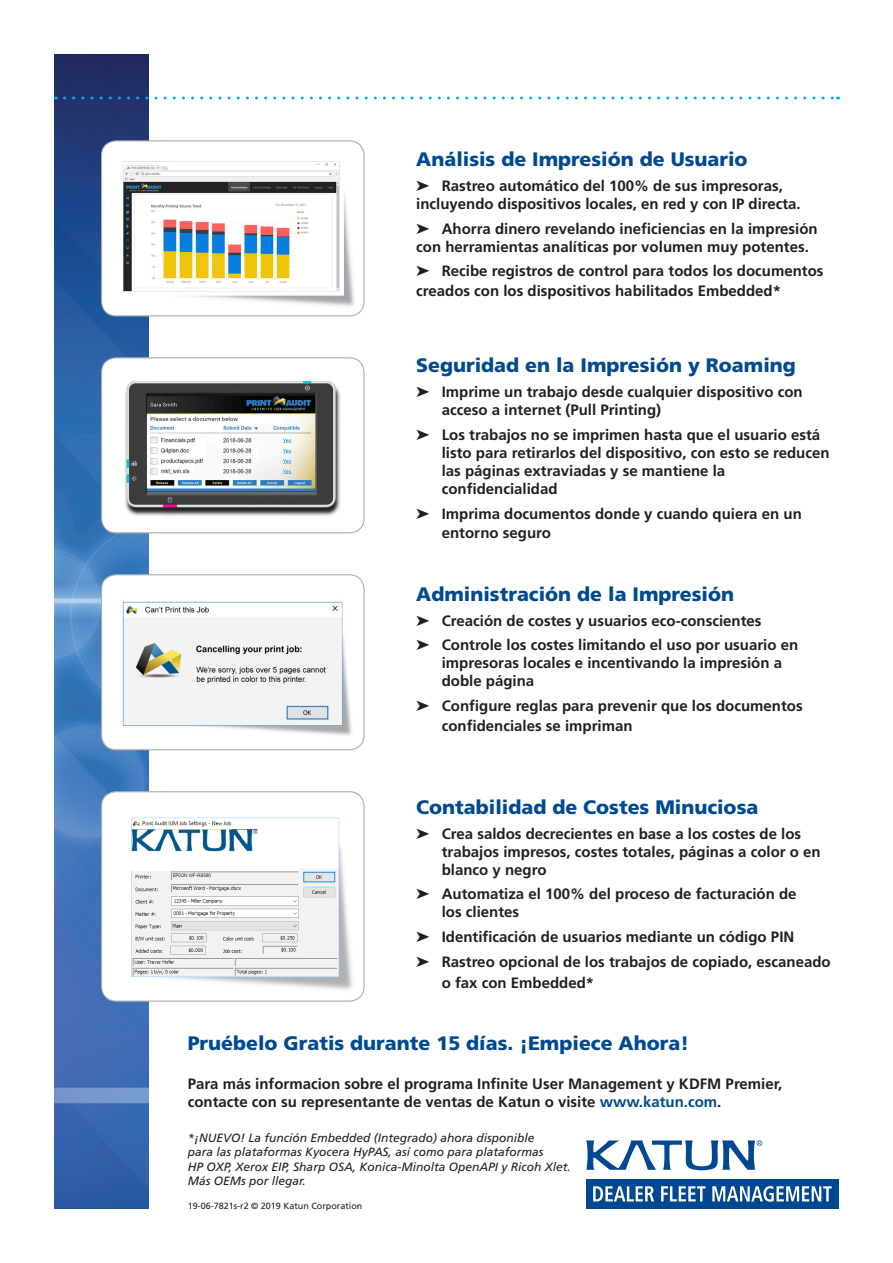
<style>
.page{position:relative;width:893px;height:1263px;background:#fff}
.page>*{position:absolute;margin:0;border:0;box-sizing:border-box;transform-origin:0 0}
.t1{font:900 19.5px "Frutiger";color:#014990}
.t2{font:700 15px/18px "Frutiger";color:#231f20}
.t3{font:italic 12px/14.4px "Frutiger";color:#231f20}
.t4{font:9px "Frutiger";color:#231f20}
.s1{color:#014990}
</style>
<div class="page">
<img style="left:54px;top:54px;width:94px;height:1155px">
<div style="left:586px;top:1179px;width:253px;height:29px;background:#014890"></div>
<svg style="left:586px;top:1140px;width:176px;height:30px"></svg>
<svg style="left:593px;top:1186px;width:61px;height:15px"></svg>
<svg style="left:661px;top:1186px;width:44px;height:15px"></svg>
<svg style="left:712px;top:1186px;width:120px;height:16px"></svg>
<svg style="left:64px;top:97px;width:774px;height:3px"></svg>
<div style="left:102px;top:141px;width:262px;height:175px;background:#fff;border-radius:15px"></div>
<img style="left:123px;top:161px;width:238px;height:152px">
<div style="left:101px;top:140px;width:264px;height:176px;border:1px solid #acadb1;border-radius:15px"></div>
<div style="left:102px;top:358px;width:262px;height:175px;background:#fff;border-radius:15px"></div>
<img style="left:125px;top:380px;width:215px;height:136px">
<div style="left:101px;top:357px;width:264px;height:176px;border:1px solid #acadb1;border-radius:15px"></div>
<div style="left:102px;top:575px;width:262px;height:175px;background:#fff;border-radius:15px"></div>
<img style="left:122px;top:601px;width:230px;height:135px">
<div style="left:101px;top:574px;width:264px;height:176px;border:1px solid #acadb1;border-radius:15px"></div>
<div style="left:102px;top:792px;width:262px;height:209px;background:#fff;border-radius:15px"></div>
<img style="left:131px;top:817px;width:230px;height:181px">
<div style="left:101px;top:791px;width:264px;height:211px;border:1px solid #acadb1;border-radius:15px"></div>
<p class="t1" style="left:416px;top:147px;width:333px">Análisis de Impresión de Usuario</p>
<p class="t2" style="left:416px;top:177px;width:386px">➤ Rastreo automático del 100% de sus impresoras, incluyendo dispositivos locales, en red y con IP directa.</p>
<p class="t2" style="left:416px;top:219px;width:403px">➤ Ahorra dinero revelando ineficiencias en la impresión con herramientas analíticas por volumen muy potentes.</p>
<p class="t2" style="left:416px;top:261px;width:409px;line-height:19.8px">➤ Recibe registros de control para todos los documentos creados con los dispositivos habilitados Embedded*</p>
<p class="t1" style="left:416px;top:354px;width:381px">Seguridad en la Impresión y Roaming</p>
<p class="t2" style="left:442px;top:383px;width:362px;text-indent:-26px">➤ Imprime un trabajo desde cualquier dispositivo con acceso a internet (Pull Printing)</p>
<p class="t2" style="left:442px;top:425px;width:389px;text-indent:-26px">➤ Los trabajos no se imprimen hasta que el usuario está listo para retirarlos del dispositivo, con esto se reducen las páginas extraviadas y se mantiene la confidencialidad</p>
<p class="t2" style="left:442px;top:503px;width:362px;line-height:19.8px;text-indent:-26px">➤ Imprima documentos donde y cuando quiera en un entorno seguro</p>
<p class="t1" style="left:416px;top:582px;width:319px">Administración de la Impresión</p>
<p class="t2" style="left:416px;top:611px;width:347px">➤ Creación de costes y usuarios eco-conscientes</p>
<p class="t2" style="left:442px;top:636px;width:358px;text-indent:-26px">➤ Controle los costes limitando el uso por usuario en impresoras locales e incentivando la impresión a doble página</p>
<p class="t2" style="left:442px;top:696px;width:362px;line-height:19.8px;text-indent:-26px">➤ Configure reglas para prevenir que los documentos confidenciales se impriman</p>
<p class="t1" style="left:416px;top:795px;width:344px">Contabilidad de Costes Minuciosa</p>
<p class="t2" style="left:442px;top:824px;width:380px;text-indent:-26px">➤ Crea saldos decrecientes en base a los costes de los trabajos impresos, costes totales, páginas a color o en blanco y negro</p>
<p class="t2" style="left:442px;top:885px;width:356px;text-indent:-26px">➤ Automatiza el 100% del proceso de facturación de los clientes</p>
<p class="t2" style="left:416px;top:928px;width:380px">➤ Identificación de usuarios mediante un código PIN</p>
<p class="t2" style="left:442px;top:951px;width:390px;line-height:21.6px;text-indent:-26px">➤ Rastreo opcional de los trabajos de copiado, escaneado o fax con Embedded*</p>
<p class="t1" style="left:188px;top:1032px;width:503px">Pruébelo Gratis durante 15 días. ¡Empiece Ahora!</p>
<p class="t2" style="left:188px;top:1075px;width:596px">Para más informacion sobre el programa Infinite User Management y KDFM Premier, contacte con su representante de ventas de Katun o visite <span class="s1">www.katun.com</span>.</p>
<p class="t3" style="left:188px;top:1130px;width:385px">*¡NUEVO! La función Embedded (Integrado) ahora disponible<br>para las plataformas Kyocera HyPAS, así como para plataformas<br>HP OXP, Xerox EIP, Sharp OSA, Konica-Minolta OpenAPI y Ricoh Xlet.<br>Más OEMs por llegar.</p>
<p class="t4" style="left:188px;top:1200px;width:176px">19-06-7821s-r2 © 2019 Katun Corporation</p>
</div>
